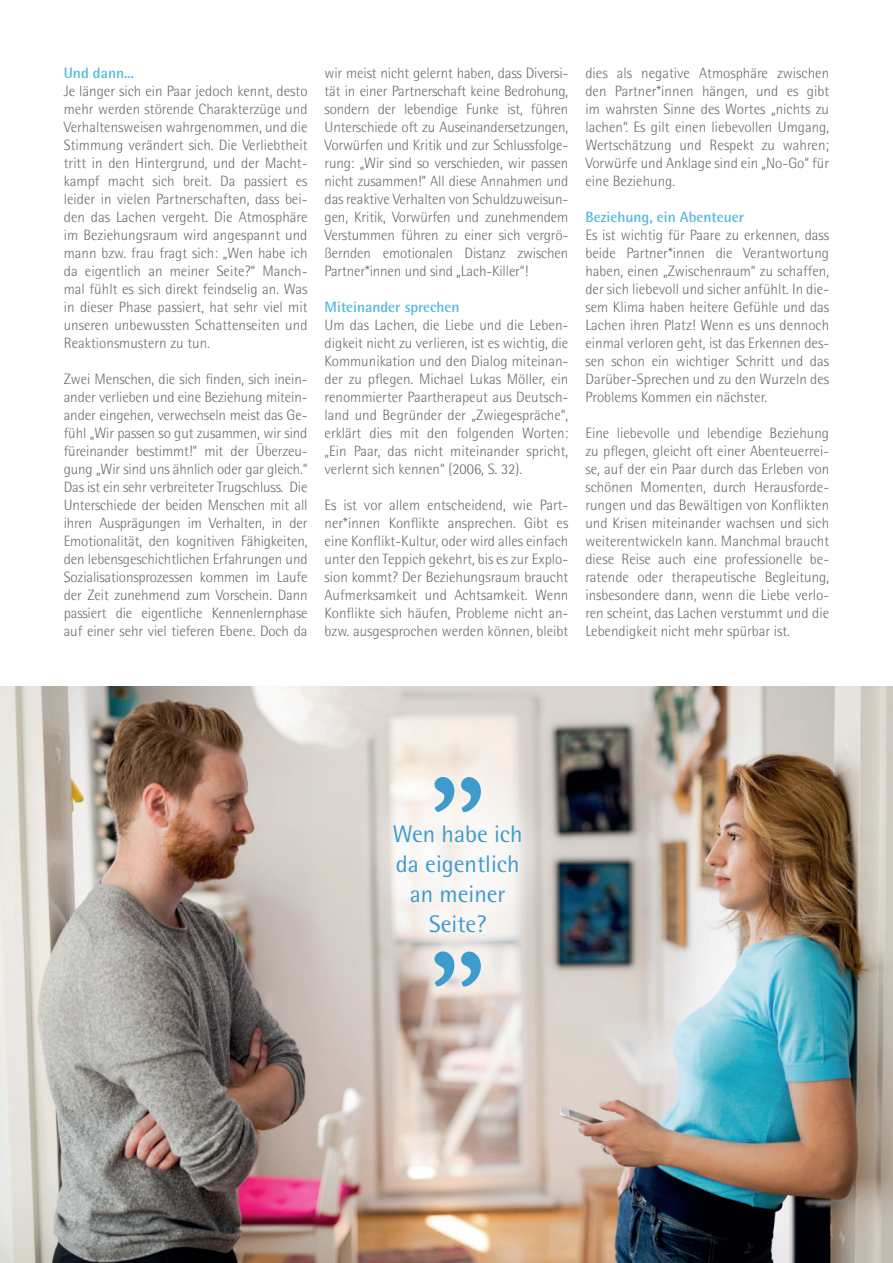
<style>
.page{position:relative;width:893px;height:1263px;background:#fff}
.page>*{position:absolute;margin:0;border:0;box-sizing:border-box;transform-origin:0 0}
.t1{font:24px/30px "Rotis Semi Sans";color:#3d9bce;text-align:center}
.t2{font:300 15px/18px "Rotis Semi Sans";color:#6c6d70;text-align:justify}
.t3{font:700 15px "Rotis Semi Sans";color:#54b7df}
</style>
<div class="page">
<img style="left:0;top:686px;width:893px;height:577px">
<div style="left:348px;top:730px;width:219px;height:302px;background:#fff;opacity:.75"></div>
<svg style="left:434px;top:777px;width:47px;height:35px"></svg>
<svg style="left:434px;top:951px;width:47px;height:36px"></svg>
<p class="t3" style="left:64px;top:63px;width:72px">Und dann...</p>
<p class="t2" style="left:64px;top:81px;width:245px">Je länger sich ein Paar jedoch kennt, desto mehr werden störende Charakterzüge und Verhaltensweisen wahrgenommen, und die Stimmung verändert sich. Die Verliebtheit tritt in den Hintergrund, und der Macht&shy;kampf macht sich breit. Da passiert es leider in vielen Partnerschaften, dass bei&shy;den das Lachen vergeht. Die Atmosphäre im Beziehungsraum wird angespannt und mann bzw. frau fragt sich: „Wen habe ich da eigentlich an meiner Seite?“ Manch&shy;mal fühlt es sich direkt feindselig an. Was in dieser Phase passiert, hat sehr viel mit unseren unbewussten Schattenseiten und Reaktionsmustern zu tun.</p>
<p class="t2" style="left:64px;top:369px;width:245px">Zwei Menschen, die sich finden, sich inein&shy;ander verlieben und eine Beziehung mitein&shy;ander eingehen, verwechseln meist das Ge&shy;fühl „Wir passen so gut zusammen, wir sind füreinander bestimmt!“ mit der Überzeu&shy;gung „Wir sind uns ähnlich oder gar gleich.“ Das ist ein sehr verbreiteter Trugschluss. Die Unterschiede der beiden Menschen mit all ihren Ausprägungen im Verhalten, in der Emotionalität, den kognitiven Fähigkeiten, den lebensgeschichtlichen Erfahrungen und Sozialisationsprozessen kommen im Laufe der Zeit zunehmend zum Vorschein. Dann passiert die eigentliche Kennenlernphase auf einer sehr viel tieferen Ebene. Doch da</p>
<p class="t2" style="left:325px;top:64px;width:245px">wir meist nicht gelernt haben, dass Diversi&shy;tät in einer Partnerschaft keine Bedrohung, sondern der lebendige Funke ist, führen Unterschiede oft zu Auseinandersetzungen, Vorwürfen und Kritik und zur Schlussfolge&shy;rung: „Wir sind so verschieden, wir passen nicht zusammen!“ All diese Annahmen und das reaktive Verhalten von Schuldzuweisun&shy;gen, Kritik, Vorwürfen und zunehmendem Verstummen führen zu einer sich vergrö&shy;ßernden emotionalen Distanz zwischen Partner*innen und sind „Lach-Killer“!</p>
<p class="t3" style="left:325px;top:297px;width:137px">Miteinander sprechen</p>
<p class="t2" style="left:325px;top:316px;width:245px">Um das Lachen, die Liebe und die Leben&shy;digkeit nicht zu verlieren, ist es wichtig, die Kommunikation und den Dialog miteinan&shy;der zu pflegen. Michael Lukas Möller, ein renommierter Paartherapeut aus Deutsch&shy;land und Begründer der „Zwiegespräche“, erklärt dies mit den folgenden Worten: „Ein Paar, das nicht miteinander spricht, verlernt sich kennen“ (2006, S. 32).</p>
<p class="t2" style="left:325px;top:496px;width:245px">Es ist vor allem entscheidend, wie Part&shy;ner*innen Konflikte ansprechen. Gibt es eine Konflikt-Kultur, oder wird alles einfach unter den Teppich gekehrt, bis es zur Explo&shy;sion kommt? Der Beziehungsraum braucht Aufmerksamkeit und Achtsamkeit. Wenn Konflikte sich häufen, Probleme nicht an&shy;bzw. ausgesprochen werden können, bleibt</p>
<p class="t2" style="left:585px;top:64px;width:245px">dies als negative Atmosphäre zwischen den Partner*innen hängen, und es gibt im wahrsten Sinne des Wortes „nichts zu lachen“. Es gilt einen liebevollen Umgang, Wertschätzung und Respekt zu wahren; Vorwürfe und Anklage sind ein „No-Go“ für eine Beziehung.</p>
<p class="t3" style="left:585px;top:207px;width:160px">Beziehung, ein Abenteuer</p>
<p class="t2" style="left:585px;top:226px;width:245px">Es ist wichtig für Paare zu erkennen, dass beide Partner*innen die Verantwortung haben, einen „Zwischenraum“ zu schaffen, der sich liebevoll und sicher anfühlt. In die&shy;sem Klima haben heitere Gefühle und das Lachen ihren Platz! Wenn es uns dennoch einmal verloren geht, ist das Erkennen des&shy;sen schon ein wichtiger Schritt und das Darüber-Sprechen und zu den Wurzeln des Problems Kommen ein nächster.</p>
<p class="t2" style="left:585px;top:424px;width:245px">Eine liebevolle und lebendige Beziehung zu pflegen, gleicht oft einer Abenteuerrei&shy;se, auf der ein Paar durch das Erleben von schönen Momenten, durch Herausforde&shy;rungen und das Bewältigen von Konflikten und Krisen miteinander wachsen und sich weiterentwickeln kann. Manchmal braucht diese Reise auch eine professionelle be&shy;ratende oder therapeutische Begleitung, insbesondere dann, wenn die Liebe verlo&shy;ren scheint, das Lachen verstummt und die Lebendigkeit nicht mehr spürbar ist.</p>
<h1 class="t1" style="left:393px;top:819px;width:131px">Wen habe ich da eigentlich an meiner<br>Seite?</h1>
</div>
